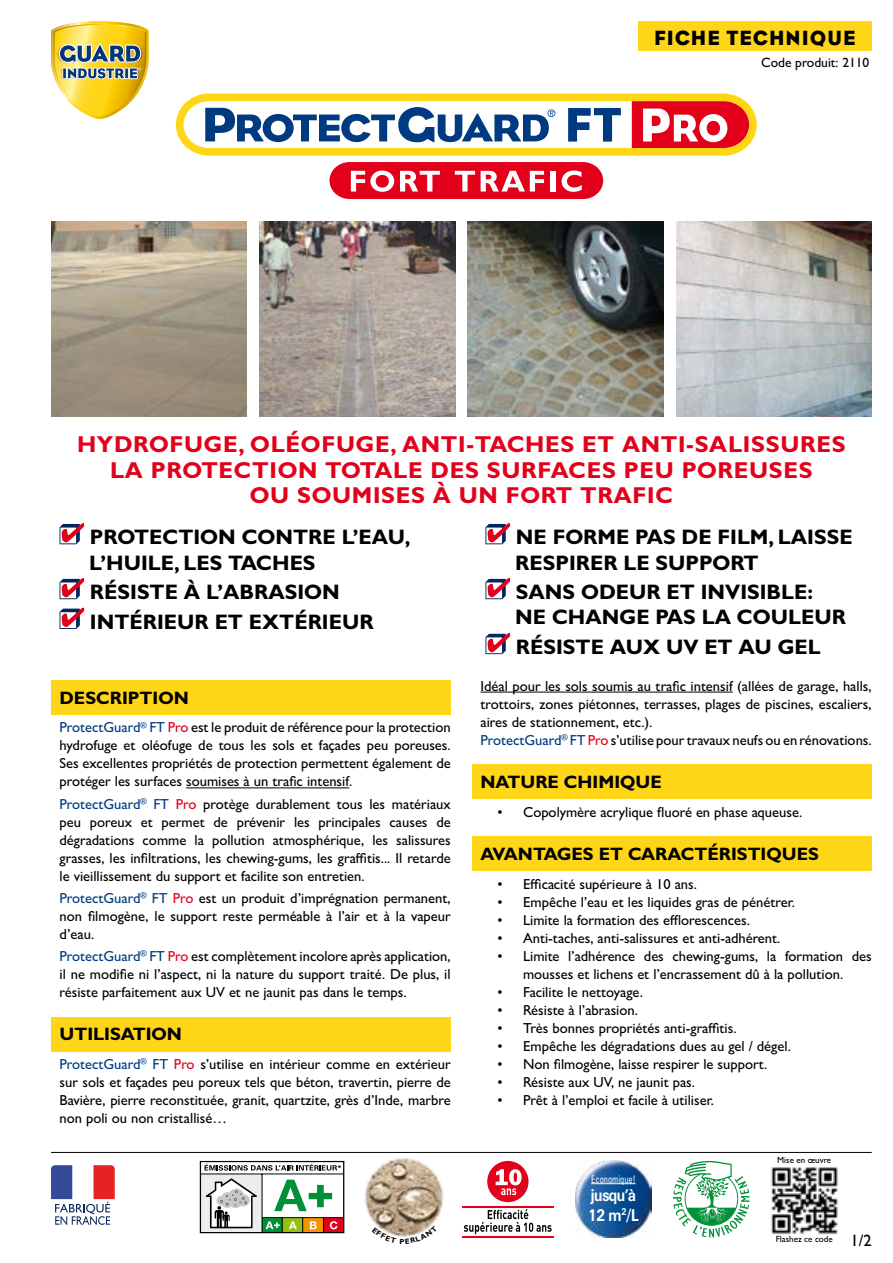
<style>
.page{position:relative;width:893px;height:1263px;background:#fff}
.page>*{position:absolute;margin:0;border:0;box-sizing:border-box;transform-origin:0 0}
.t1{font:700 23.1px/25.2px "Gill Sans MT Std";letter-spacing:.03em;color:#e2001a;text-align:center}
.t2{font:700 21px/25.2px "Gill Sans MT Std";color:#000}
.t3{font:21px "Eagle";letter-spacing:.05em;color:#000}
.t4{font:700 18px "Gill Sans MT Std";color:#000}
.t5{font:700 16.5px/20.2px "Univers BQ";letter-spacing:-.03em;color:#fff;scale:.85 1}
.t6{font:500 16.5px "Gill Sans MT Std";color:#000}
.t7{font:500 14.55px/18px "Gill Sans MT Std";color:#000;text-align:justify}
.t8{font:500 13.5px "Gill Sans MT Std";color:#000}
.t9{font:condensed 10.5px "Univers LT Std";color:#fff;scale:.8 1}
.t10{font:500 9px "Gill Sans MT Std";color:#000}
.s1{color:#003a80}
.s2{color:#e2001a}
</style>
<div class="page">
<div style="left:638px;top:21px;width:234px;height:30px;background:#ffd617"></div>
<hr style="left:186px;top:787px;width:163px;height:1px;background:#000">
<div style="left:51px;top:680px;width:400px;height:34px;background:#ffd617"></div>
<div style="left:51px;top:1017px;width:400px;height:34px;background:#ffd617"></div>
<hr style="left:480px;top:692px;width:253px;height:1px;background:#000">
<div style="left:472px;top:765px;width:400px;height:34px;background:#ffd617"></div>
<div style="left:472px;top:837px;width:400px;height:34px;background:#ffd617"></div>
<img style="left:259px;top:221px;width:196px;height:196px">
<img style="left:468px;top:221px;width:195px;height:196px">
<img style="left:51px;top:221px;width:196px;height:196px">
<svg style="left:60px;top:523px;width:24px;height:21px"></svg>
<svg style="left:60px;top:578px;width:24px;height:21px"></svg>
<svg style="left:60px;top:608px;width:24px;height:21px"></svg>
<svg style="left:485px;top:523px;width:25px;height:21px"></svg>
<svg style="left:485px;top:578px;width:25px;height:21px"></svg>
<svg style="left:485px;top:633px;width:25px;height:21px"></svg>
<svg style="left:51px;top:21px;width:98px;height:98px"></svg>
<hr style="left:51px;top:1152px;width:821px;height:1px;background:#000">
<img style="left:676px;top:221px;width:196px;height:196px">
<svg style="left:176px;top:94px;width:581px;height:62px"></svg>
<svg style="left:329px;top:162px;width:274px;height:37px"></svg>
<svg style="left:51px;top:1165px;width:64px;height:60px"></svg>
<div style="left:487px;top:1161px;width:41px;height:41px;background:#e2001a;border-radius:50%"></div>
<hr style="left:463px;top:1205px;width:91px;height:2px;background:#e2001a">
<hr style="left:463px;top:1235px;width:91px;height:2px;background:#e2001a">
<svg style="left:464px;top:1209px;width:88px;height:25px"></svg>
<svg style="left:496px;top:1169px;width:26px;height:26px"></svg>
<svg style="left:673px;top:1161px;width:76px;height:76px"></svg>
<img style="left:367px;top:1158px;width:34px;height:24px">
<img style="left:575px;top:1161px;width:77px;height:76px">
<hr style="left:591px;top:1183px;width:45px;height:1px;background:#fff">
<img style="left:771px;top:1167px;width:67px;height:68px">
<svg style="left:274px;top:1180px;width:58px;height:31px"></svg>
<div style="left:262px;top:1217px;width:20px;height:15px;background:#009037"></div>
<div style="left:283px;top:1217px;width:20px;height:15px;background:#97bf0d"></div>
<svg style="left:303px;top:1218px;width:20px;height:13px"></svg>
<svg style="left:324px;top:1218px;width:18px;height:13px"></svg>
<svg style="left:310px;top:1221px;width:7px;height:8px"></svg>
<svg style="left:330px;top:1221px;width:7px;height:8px"></svg>
<div style="left:200px;top:1174px;width:62px;height:58px;background:#eceded"></div>
<svg style="left:206px;top:1178px;width:51px;height:50px"></svg>
<hr style="left:200px;top:1173px;width:144px;height:1px;background:#000">
<hr style="left:262px;top:1174px;width:1px;height:58px;background:#000">
<hr style="left:262px;top:1217px;width:82px;height:1px;background:#000">
<svg style="left:265px;top:1217px;width:18px;height:14px"></svg>
<svg style="left:289px;top:1217px;width:14px;height:14px"></svg>
<svg style="left:323px;top:1218px;width:1px;height:13px"></svg>
<svg style="left:205px;top:1163px;width:136px;height:7px"></svg>
<div style="left:200px;top:1161px;width:144px;height:72px;border:1px solid #000"></div>
<svg style="left:377px;top:1226px;width:54px;height:11px"></svg>
<h2 class="t3" style="left:654px;top:24px;width:203px">FICHE TECHNIQUE</h2>
<p class="t8" style="left:761px;top:54px;width:110px">Code produit: 2110</p>
<h1 class="t1" style="left:77px;top:431px;width:770px">HYDROFUGE, OLÉOFUGE, ANTI-TACHES ET ANTI-SALISSURES<br>LA PROTECTION TOTALE DES SURFACES PEU POREUSES<br>OU SOUMISES À UN FORT TRAFIC</h1>
<h2 class="t2" style="left:89px;top:524px;width:323px">PROTECTION CONTRE L’EAU,<br>L’HUILE, LES TACHES</h2>
<h2 class="t2" style="left:90px;top:577px;width:285px;line-height:29.7px">RÉSISTE À L’ABRASION<br>INTÉRIEUR ET EXTÉRIEUR</h2>
<p class="t4" style="left:60px;top:686px;width:131px">DESCRIPTION</p>
<p class="t7" style="left:60px;top:718px;width:393px"><span class="s1">ProtectGuard</span><sup>®</sup> <span class="s1">FT</span> <span class="s2">Pro</span> est le produit de référence pour la protection hydrofuge et oléofuge de tous les sols et façades peu poreuses.<br>Ses excellentes propriétés de protection permettent également de protéger les surfaces soumises à un trafic intensif.</p>
<p class="t7" style="left:60px;top:795px;width:393px"><span class="s1">ProtectGuard</span><sup>®</sup> <span class="s1">FT</span> <span class="s2">Pro</span> protège durablement tous les matériaux peu poreux et permet de prévenir les principales causes de dégradations comme la pollution atmosphérique, les salissures grasses, les infiltrations, les chewing-gums, les graffitis... Il retarde le vieillissement du support et facilite son entretien.</p>
<p class="t7" style="left:60px;top:889px;width:393px"><span class="s1">ProtectGuard</span><sup>®</sup> <span class="s1">FT</span> <span class="s2">Pro</span> est un produit d’imprégnation permanent, non filmogène, le support reste perméable à l’air et à la vapeur d’eau.</p>
<p class="t7" style="left:60px;top:947px;width:393px"><span class="s1">ProtectGuard</span><sup>®</sup> <span class="s1">FT</span> <span class="s2">Pro</span> est complètement incolore après application, il ne modifie ni l’aspect, ni la nature du support traité. De plus, il résiste parfaitement aux UV et ne jaunit pas dans le temps.</p>
<p class="t4" style="left:60px;top:1023px;width:124px">UTILISATION</p>
<p class="t7" style="left:60px;top:1055px;width:393px"><span class="s1">ProtectGuard</span><sup>®</sup> <span class="s1">FT</span> <span class="s2">Pro</span> s’utilise en intérieur comme en extérieur sur sols et façades peu poreux tels que béton, travertin, pierre de Bavière, pierre reconstituée, granit, quartzite, grès d’Inde, marbre non poli ou non cristallisé…</p>
<h2 class="t2" style="left:515px;top:524px;width:339px">NE FORME PAS DE FILM, LAISSE<br>RESPIRER LE SUPPORT</h2>
<h2 class="t2" style="left:515px;top:579px;width:332px">SANS ODEUR ET INVISIBLE:<br>NE CHANGE PAS LA COULEUR</h2>
<h2 class="t2" style="left:516px;top:634px;width:306px">RÉSISTE AUX UV ET AU GEL</h2>
<p class="t7" style="left:480px;top:677px;width:393px;text-align:left">Idéal pour les sols soumis au trafic intensif (allées de garage, halls, trottoirs, zones piétonnes, terrasses, plages de piscines, escaliers, aires de stationnement, etc.).<br><span class="s1">ProtectGuard</span><sup>®</sup> <span class="s1">FT</span> <span class="s2">Pro</span> s’utilise pour travaux neufs ou en rénovations.</p>
<p class="t4" style="left:480px;top:770px;width:183px">NATURE CHIMIQUE</p>
<p class="t7" style="left:497px;top:803px;width:306px">• Copolymère acrylique fluoré en phase aqueuse.</p>
<p class="t4" style="left:480px;top:842px;width:340px">AVANTAGES ET CARACTÉRISTIQUES</p>
<p class="t7" style="left:497px;top:875px;width:201px">• Efficacité supérieure à 10 ans.</p>
<p class="t7" style="left:497px;top:893px;width:299px">• Empêche l’eau et les liquides gras de pénétrer.</p>
<p class="t7" style="left:497px;top:911px;width:254px">• Limite la formation des efflorescences.</p>
<p class="t7" style="left:497px;top:929px;width:284px">• Anti-taches, anti-salissures et anti-adhérent.</p>
<p class="t7" style="left:497px;top:947px;width:376px;text-align:center">• Limite l’adhérence des chewing-gums, la formation des mousses et lichens et l’encrassement dû à la pollution.</p>
<p class="t7" style="left:497px;top:983px;width:147px">• Facilite le nettoyage.</p>
<p class="t7" style="left:497px;top:1001px;width:142px">• Résiste à l’abrasion.</p>
<p class="t7" style="left:497px;top:1019px;width:241px">• Très bonnes propriétés anti-graffitis.</p>
<p class="t7" style="left:497px;top:1037px;width:295px">• Empêche les dégradations dues au gel / dégel.</p>
<p class="t7" style="left:497px;top:1055px;width:271px">• Non filmogène, laisse respirer le support.</p>
<p class="t7" style="left:497px;top:1073px;width:199px">• Résiste aux UV, ne jaunit pas.</p>
<p class="t7" style="left:497px;top:1091px;width:218px">• Prêt à l’emploi et facile à utiliser.</p>
<p class="t9" style="left:591px;top:1172px;width:57px">Économique!</p>
<p class="t5" style="left:588px;top:1185px;width:61px">jusqu’à<br>12 m<sup>2</sup>/L</p>
<p class="t10" style="left:777px;top:1154px;width:56px">Mise en œuvre</p>
<p class="t10" style="left:776px;top:1233px;width:59px">Flashez ce code</p>
<p class="t6" style="left:851px;top:1230px;width:23px">1/2</p>
</div>
